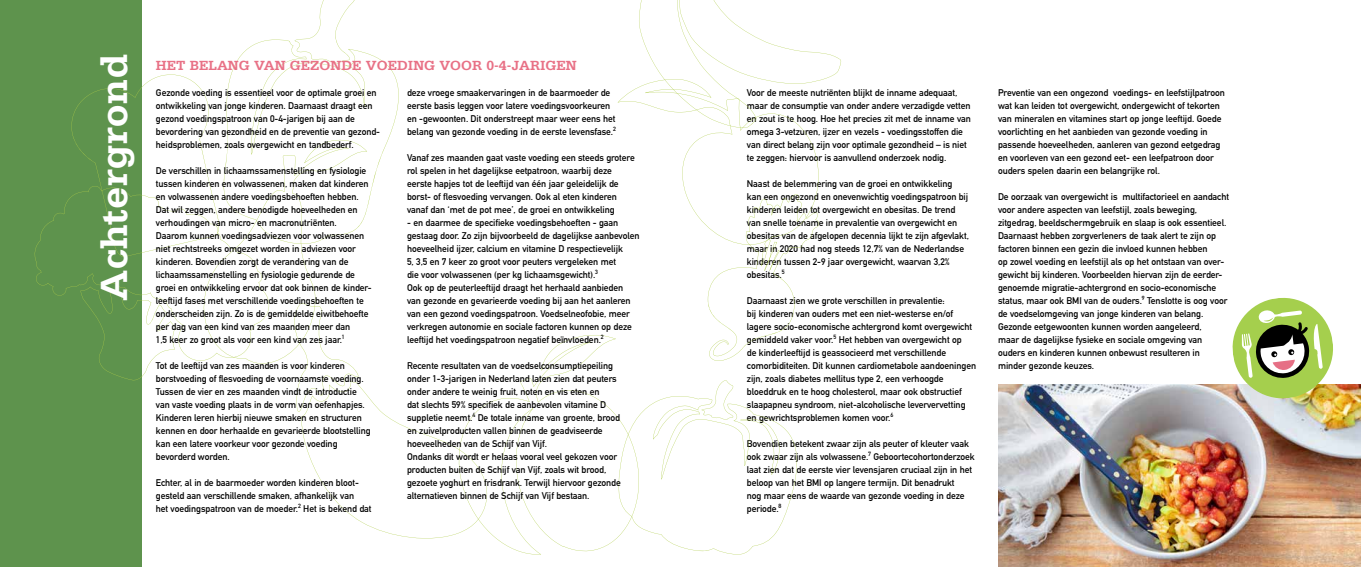
<style>
.page{position:relative;width:1361px;height:567px;background:#fff}
.page>*{position:absolute;margin:0;border:0;box-sizing:border-box;transform-origin:0 0}
.t1{font:700 40px "Serifa";color:#fff}
.t2{font:700 14px "Serifa";color:#e87186}
.t3{font:700 9.5px/13px "DIN Alternate";letter-spacing:-.01em;color:#000}
</style>
<div class="page">
<div style="left:0;top:0;width:142px;height:567px;background:#5e934d"></div>
<img style="left:998px;top:384px;width:363px;height:183px">
<svg style="left:1229px;top:297px;width:107px;height:104px"></svg>
<svg style="left:100px;top:363px;width:50px;height:18px"></svg>
<svg style="left:34px;top:197px;width:169px;height:166px"></svg>
<svg style="left:71px;top:74px;width:138px;height:183px"></svg>
<svg style="left:203px;top:139px;width:113px;height:225px"></svg>
<svg style="left:639px;top:0;width:202px;height:81px"></svg>
<svg style="left:617px;top:79px;width:202px;height:148px"></svg>
<svg style="left:223px;top:39px;width:176px;height:207px"></svg>
<svg style="left:295px;top:0;width:62px;height:64px"></svg>
<svg style="left:490px;top:335px;width:128px;height:220px"></svg>
<svg style="left:618px;top:380px;width:179px;height:175px"></svg>
<svg style="left:294px;top:303px;width:196px;height:236px"></svg>
<svg style="left:708px;top:194px;width:111px;height:167px"></svg>
<h1 class="t1" style="left:91px;top:301px;width:248px;rotate:-90deg">Achtergrond</h1>
<h2 class="t2" style="left:156px;top:57px;width:422px">HET BELANG VAN GEZONDE VOEDING VOOR 0-4-JARIGEN</h2>
<p class="t3" style="left:156px;top:86px;width:226px">Gezonde voeding is essentieel voor de optimale groei en ontwikkeling van jonge kinderen. Daarnaast draagt een gezond voedingspatroon van 0-4-jarigen bij aan de bevordering van gezondheid en de preventie van gezond&shy;heidsproblemen, zoals overgewicht en tandbederf.</p>
<p class="t3" style="left:156px;top:164px;width:217px">De verschillen in lichaamssamenstelling en fysiologie tussen kinderen en volwassenen, maken dat kinderen en volwassenen andere voedingsbehoeften hebben.<br>Dat wil zeggen, andere benodigde hoeveelheden en verhoudingen van micro- en macronutriënten.<br>Daarom kunnen voedingsadviezen voor volwassenen niet rechtstreeks omgezet worden in adviezen voor kinderen. Bovendien zorgt de verandering van de lichaamssamenstelling en fysiologie gedurende de groei en ontwikkeling ervoor dat ook binnen de kinder&shy;leeftijd fases met verschillende voedingsbehoeften te onderscheiden zijn. Zo is de gemiddelde eiwitbehoefte per dag van een kind van zes maanden meer dan<br>1,5 keer zo groot als voor een kind van zes jaar.<sup>1</sup></p>
<p class="t3" style="left:156px;top:359px;width:216px">Tot de leeftijd van zes maanden is voor kinderen borstvoeding of flesvoeding de voornaamste voeding.<br>Tussen de vier en zes maanden vindt de introductie van vaste voeding plaats in de vorm van oefenhapjes.<br>Kinderen leren hierbij nieuwe smaken en structuren kennen en door herhaalde en gevarieerde blootstelling kan een latere voorkeur voor gezonde voeding bevorderd worden.</p>
<p class="t3" style="left:156px;top:476px;width:217px">Echter, al in de baarmoeder worden kinderen bloot&shy;gesteld aan verschillende smaken, afhankelijk van<br>het voedingspatroon van de moeder.<sup>2</sup> Het is bekend dat</p>
<p class="t3" style="left:407px;top:86px;width:210px">deze vroege smaakervaringen in de baarmoeder de eerste basis leggen voor latere voedingsvoorkeuren en -gewoonten. Dit onderstreept maar weer eens het belang van gezonde voeding in de eerste levensfase.<sup>2</sup></p>
<p class="t3" style="left:407px;top:151px;width:229px">Vanaf zes maanden gaat vaste voeding een steeds grotere rol spelen in het dagelijkse eetpatroon, waarbij deze eerste hapjes tot de leeftijd van één jaar geleidelijk de borst- of flesvoeding vervangen. Ook al eten kinderen vanaf dan ‘met de pot mee’, de groei en ontwikkeling</p>
<p class="t3" style="left:407px;top:216px;width:234px">- en daarmee de specifieke voedingsbehoeften - gaan gestaag door. Zo zijn bijvoorbeeld de dagelijkse aanbevolen hoeveelheid ijzer, calcium en vitamine D respectievelijk<br>5, 3,5 en 7 keer zo groot voor peuters vergeleken met<br>die voor volwassenen (per kg lichaamsgewicht).<sup>3<br></sup>Ook op de peuterleeftijd draagt het herhaald aanbieden<br>van gezonde en gevarieerde voeding bij aan het aanleren van een gezond voedingspatroon. Voedselneofobie, meer verkregen autonomie en sociale factoren kunnen op deze leeftijd het voedingspatroon negatief beïnvloeden.<sup>2</sup></p>
<p class="t3" style="left:407px;top:359px;width:215px">Recente resultaten van de voedselconsumptiepeiling onder 1-3-jarigen in Nederland laten zien dat peuters onder andere te weinig fruit, noten en vis eten en<br>dat slechts 59% specifiek de aanbevolen vitamine D suppletie neemt.<sup>4</sup> De totale inname van groente, brood en zuivelproducten vallen binnen de geadviseerde hoeveelheden van de Schijf van Vijf.<br>Ondanks dit wordt er helaas vooral veel gekozen voor producten buiten de Schijf van Vijf, zoals wit brood, gezoete yoghurt en frisdrank. Terwijl hiervoor gezonde alternatieven binnen de Schijf van Vijf bestaan.</p>
<p class="t3" style="left:747px;top:86px;width:226px">Voor de meeste nutriënten blijkt de inname adequaat, maar de consumptie van onder andere verzadigde vetten en zout is te hoog. Hoe het precies zit met de inname van omega 3-vetzuren, ijzer en vezels - voedingsstoffen die van direct belang zijn voor optimale gezondheid – is niet te zeggen: hiervoor is aanvullend onderzoek nodig.</p>
<p class="t3" style="left:747px;top:177px;width:224px">Naast de belemmering van de groei en ontwikkeling kan een ongezond en onevenwichtig voedingspatroon bij kinderen leiden tot overgewicht en obesitas. De trend van snelle toename in prevalentie van overgewicht en obesitas van de afgelopen decennia lijkt te zijn afgevlakt, maar in 2020 had nog steeds 12,7% van de Nederlandse kinderen tussen 2-9 jaar overgewicht, waarvan 3,2% obesitas.<sup>5</sup></p>
<p class="t3" style="left:747px;top:294px;width:231px">Daarnaast zien we grote verschillen in prevalentie:<br>bij kinderen van ouders met een niet-westerse en/of lagere socio-economische achtergrond komt overgewicht gemiddeld vaker voor.<sup>5</sup> Het hebben van overgewicht op<br>de kinderleeftijd is geassocieerd met verschillende comorbiditeiten. Dit kunnen cardiometabole aandoeningen zijn, zoals diabetes mellitus type 2, een verhoogde bloeddruk en te hoog cholesterol, maar ook obstructief slaapapneu syndroom, niet-alcoholische leververvetting en gewrichtsproblemen komen voor.<sup>6</sup></p>
<p class="t3" style="left:747px;top:437px;width:229px">Bovendien betekent zwaar zijn als peuter of kleuter vaak ook zwaar zijn als volwassene.<sup>7</sup> Geboortecohortonderzoek laat zien dat de eerste vier levensjaren cruciaal zijn in het beloop van het BMI op langere termijn. Dit benadrukt<br>nog maar eens de waarde van gezonde voeding in deze periode.<sup>8</sup></p>
<p class="t3" style="left:998px;top:86px;width:228px">Preventie van een ongezond voedings- en leefstijlpatroon wat kan leiden tot overgewicht, ondergewicht of tekorten van mineralen en vitamines start op jonge leeftijd. Goede voorlichting en het aanbieden van gezonde voeding in passende hoeveelheden, aanleren van gezond eetgedrag en voorleven van een gezond eet- een leefpatroon door ouders spelen daarin een belangrijke rol.</p>
<p class="t3" style="left:998px;top:190px;width:232px">De oorzaak van overgewicht is multifactorieel en aandacht voor andere aspecten van leefstijl, zoals beweging, zitgedrag, beeldschermgebruik en slaap is ook essentieel.<br>Daarnaast hebben zorgverleners de taak alert te zijn op factoren binnen een gezin die invloed kunnen hebben<br>op zowel voeding en leefstijl als op het ontstaan van over&shy;gewicht bij kinderen. Voorbeelden hiervan zijn de eerder&shy;genoemde migratie-achtergrond en socio-economische status, maar ook BMI van de ouders.<sup>9</sup> Tenslotte is oog voor de voedselomgeving van jonge kinderen van belang.<br>Gezonde eetgewoonten kunnen worden aangeleerd,<br>maar de dagelijkse fysieke en sociale omgeving van ouders en kinderen kunnen onbewust resulteren in minder gezonde keuzes.</p>
</div>
